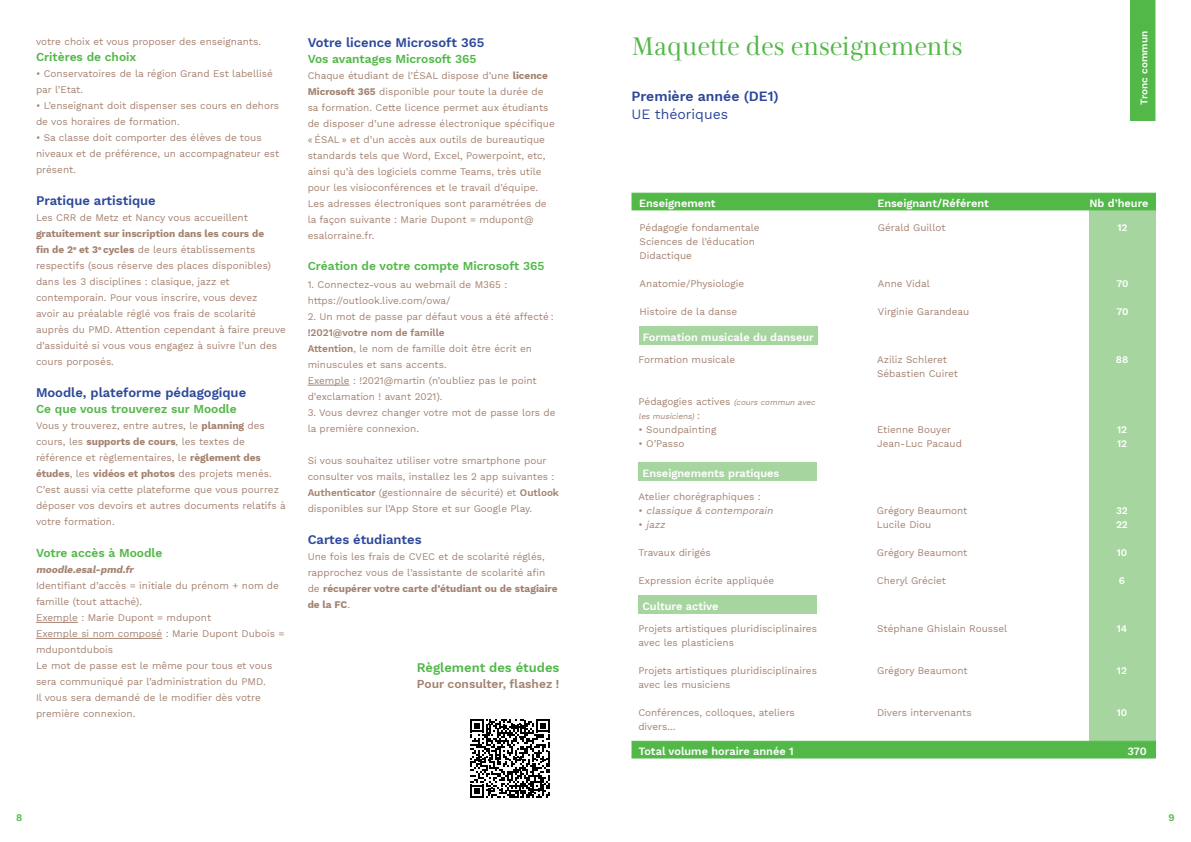
<style>
.page{position:relative;width:1191px;height:842px;background:#fff}
.page>*{position:absolute;margin:0;border:0;box-sizing:border-box;transform-origin:0 0}
.t1{font:25px "Messine Titrage";color:#52b848}
.t2{font:600 14px "Work Sans";color:#2d4898}
.t3{font:14px "Work Sans";color:#2d4898}
.t4{font:600 13px "Work Sans";color:#2d4898}
.t5{font:600 13px "Work Sans";color:#51b848}
.t6{font:600 12px "Work Sans";color:#52b848}
.t7{font:600 12px "Work Sans";color:#a48271}
.t8{font:600 11px "Work Sans";color:#fff}
.t9{font:10px/16px "Work Sans";color:#a48271}
.t10{font:600 10px/14px "Work Sans";color:#fff}
.t11{font:italic 10px "Work Sans";color:#a48271}
.t12{font:italic 700 10px "Work Sans";color:#a48271}
.t13{font:600 10px "Work Sans";color:#51b848}
.t14{font:italic 8px "Work Sans";color:#a48271}
.s1{font-weight:700}
.s2{font-weight:600}
.s3{font-style:italic;font-size:8px}
.s4{font-style:normal;font-size:10px}
.s5{font-style:normal}
</style>
<div class="page">
<hr style="left:36px;top:622px;width:42px;height:1px;background:#a48271">
<hr style="left:36px;top:638px;width:126px;height:1px;background:#a48271">
<hr style="left:308px;top:385px;width:41px;height:1px;background:#a48271">
<svg style="left:470px;top:719px;width:79px;height:79px"></svg>
<div style="left:1130px;top:0;width:25px;height:120px;background:#52b848"></div>
<div style="left:1090px;top:210px;width:66px;height:531px;background:#a6d5a0"></div>
<div style="left:639px;top:327px;width:178px;height:18px;background:#a6d5a0"></div>
<div style="left:631px;top:193px;width:525px;height:17px;background:#52b848"></div>
<div style="left:631px;top:741px;width:525px;height:17px;background:#52b848"></div>
<div style="left:638px;top:462px;width:179px;height:19px;background:#a6d5a0"></div>
<div style="left:638px;top:595px;width:179px;height:19px;background:#a6d5a0"></div>
<p class="t9" style="left:36px;top:33px;width:226px">votre choix et vous proposer des enseignants.</p>
<p class="t6" style="left:36px;top:48px;width:102px">Critères de choix</p>
<p class="t9" style="left:36px;top:65px;width:238px">• Conservatoires de la région Grand Est labellisé par l’Etat.</p>
<p class="t9" style="left:36px;top:97px;width:245px">• L’enseignant doit dispenser ses cours en dehors de vos horaires de formation.</p>
<p class="t9" style="left:36px;top:129px;width:245px">• Sa classe doit comporter des élèves de tous niveaux et de préférence, un accompagnateur est présent.</p>
<h3 class="t4" style="left:36px;top:191px;width:121px">Pratique artistique</h3>
<p class="t9" style="left:36px;top:209px;width:213px">Les CRR de Metz et Nancy vous accueillent</p>
<p class="t9" style="left:36px;top:225px;width:251px"><span class="s1">gratuitement sur inscription dans les cours de<br>fin de 2</span><sup>e</sup> <span class="s1">et 3</span><sup>e</sup> <span class="s1">cycles</span> de leurs établissements respectifs (sous réserve des places disponibles) dans les 3 disciplines : clasique, jazz et contemporain. Pour vous inscrire, vous devez<br>avoir au préalable réglé vos frais de scolarité auprès du PMD. Attention cependant à faire preuve d’assiduité si vous vous engagez à suivre l’un des cours porposés.</p>
<h3 class="t4" style="left:36px;top:383px;width:212px">Moodle, plateforme pédagogique</h3>
<p class="t6" style="left:36px;top:400px;width:202px">Ce que vous trouverez sur Moodle</p>
<p class="t9" style="left:36px;top:417px;width:251px">Vous y trouverez, entre autres, le <span class="s1">planning</span> des cours, les <span class="s1">supports de cours</span>, les textes de référence et règlementaires, le <span class="s1">règlement des études</span>, les <span class="s1">vidéos et photos</span> des projets menés.<br>C’est aussi via cette plateforme que vous pourrez déposer vos devoirs et autres documents relatifs à votre formation.</p>
<p class="t6" style="left:36px;top:544px;width:128px">Votre accès à Moodle</p>
<p class="t12" style="left:36px;top:562px;width:102px">moodle.esal-pmd.fr</p>
<p class="t9" style="left:36px;top:577px;width:250px">Identifiant d’accès = initiale du prénom + nom de famille (tout attaché).<br>Exemple : Marie Dupont = mdupont<br>Exemple si nom composé : Marie Dupont Dubois = mdupontdubois<br>Le mot de passe est le même pour tous et vous sera communiqué par l’administration du PMD.<br>Il vous sera demandé de le modifier dès votre première connexion.</p>
<h3 class="t4" style="left:308px;top:33px;width:178px">Votre licence Microsoft 365</h3>
<p class="t6" style="left:308px;top:50px;width:170px">Vos avantages Microsoft 365</p>
<p class="t9" style="left:308px;top:67px;width:249px">Chaque étudiant de l’ÉSAL dispose d’une <span class="s1">licence Microsoft 365</span> disponible pour toute la durée de sa formation. Cette licence permet aux étudiants de disposer d’une adresse électronique spécifique « ÉSAL » et d’un accès aux outils de bureautique standards tels que Word, Excel, Powerpoint, etc, ainsi qu’à des logiciels comme Teams, très utile pour les visioconférences et le travail d’équipe.<br>Les adresses électroniques sont paramétrées de la façon suivante : Marie Dupont = mdupont@ esalorraine.fr.</p>
<p class="t6" style="left:308px;top:257px;width:238px">Création de votre compte Microsoft 365</p>
<p class="t9" style="left:308px;top:276px;width:201px">1. Connectez-vous au webmail de M365 : https://outlook.live.com/owa/</p>
<p class="t9" style="left:308px;top:308px;width:248px">2. Un mot de passe par défaut vous a été affecté :</p>
<p class="t9" style="left:308px;top:324px;width:230px"><span class="s2">!2021@votre nom de famille<br>Attention</span>, le nom de famille doit être écrit en minuscules et sans accents.<br>Exemple : !2021@martin (n’oubliez pas le point d’exclamation ! avant 2021).</p>
<p class="t9" style="left:308px;top:404px;width:249px">3. Vous devrez changer votre mot de passe lors de la première connexion.</p>
<p class="t9" style="left:308px;top:452px;width:253px">Si vous souhaitez utiliser votre smartphone pour consulter vos mails, installez les 2 app suivantes :<br><span class="s2">Authenticator</span> (gestionnaire de sécurité) et <span class="s2">Outlook </span>disponibles sur l’App Store et sur Google Play.</p>
<h3 class="t4" style="left:308px;top:530px;width:115px">Cartes étudiantes</h3>
<p class="t9" style="left:308px;top:548px;width:251px">Une fois les frais de CVEC et de scolarité réglés, rapprochez vous de l’assistante de scolarité afin de <span class="s1">récupérer votre carte d’étudiant ou de stagiaire de la FC</span>.</p>
<h3 class="t5" style="left:417px;top:658px;width:144px">Règlement des études</h3>
<p class="t7" style="left:417px;top:675px;width:144px">Pour consulter, flashez !</p>
<h1 class="t1" style="left:631px;top:32px;width:332px">Maquette des enseignements</h1>
<h2 class="t2" style="left:631px;top:86px;width:149px">Première année (DE1)</h2>
<h2 class="t3" style="left:631px;top:104px;width:98px">UE théoriques</h2>
<p class="t10" style="left:1136px;top:105px;width:75px;rotate:-90deg">Tronc commun</p>
<p class="t8" style="left:877px;top:195px;width:113px">Enseignant/Référent</p>
<p class="t8" style="left:639px;top:195px;width:78px">Enseignement</p>
<p class="t8" style="left:1089px;top:195px;width:61px">Nb d’heure</p>
<p class="t9" style="left:639px;top:220px;width:122px;line-height:14px">Pédagogie fondamentale<br>Sciences de l’éducation<br>Didactique</p>
<p class="t9" style="left:639px;top:275px;width:106px">Anatomie/Physiologie</p>
<p class="t9" style="left:639px;top:303px;width:99px">Histoire de la danse</p>
<p class="t8" style="left:643px;top:329px;width:173px">Formation musicale du danseur</p>
<p class="t9" style="left:638px;top:351px;width:98px">Formation musicale</p>
<p class="t9" style="left:638px;top:393px;width:180px">Pédagogies actives <span class="s3">(cours commun avec</span></p>
<p class="t14" style="left:638px;top:410px;width:63px">les musiciens) <span class="s4">:</span></p>
<p class="t9" style="left:638px;top:421px;width:79px">• Soundpainting</p>
<p class="t9" style="left:638px;top:435px;width:47px">• O’Passo</p>
<p class="t8" style="left:642px;top:465px;width:139px">Enseignements pratiques</p>
<p class="t9" style="left:638px;top:488px;width:124px">Atelier chorégraphiques :</p>
<p class="t11" style="left:638px;top:503px;width:138px"><span class="s5">•</span> classique &amp; contemporain</p>
<p class="t11" style="left:638px;top:517px;width:31px"><span class="s5">•</span> jazz</p>
<p class="t9" style="left:638px;top:544px;width:74px">Travaux dirigés</p>
<p class="t9" style="left:638px;top:572px;width:137px">Expression écrite appliquée</p>
<p class="t8" style="left:642px;top:597px;width:78px">Culture active</p>
<p class="t9" style="left:638px;top:621px;width:180px;line-height:14px">Projets artistiques pluridisciplinaires avec les plasticiens</p>
<p class="t9" style="left:638px;top:663px;width:180px;line-height:14px">Projets artistiques pluridisciplinaires avec les musiciens</p>
<p class="t9" style="left:638px;top:705px;width:158px;line-height:14px">Conférences, colloques, ateliers divers...</p>
<p class="t9" style="left:878px;top:219px;width:69px">Gérald Guillot</p>
<p class="t9" style="left:878px;top:275px;width:53px">Anne Vidal</p>
<p class="t9" style="left:878px;top:303px;width:93px">Virginie Garandeau</p>
<p class="t9" style="left:877px;top:352px;width:83px;line-height:14px">Aziliz Schleret<br>Sébastien Cuiret</p>
<p class="t9" style="left:877px;top:422px;width:86px;line-height:14px">Etienne Bouyer<br>Jean-Luc Pacaud</p>
<p class="t9" style="left:877px;top:503px;width:92px;line-height:14px">Grégory Beaumont<br>Lucile Diou</p>
<p class="t9" style="left:877px;top:544px;width:92px">Grégory Beaumont</p>
<p class="t9" style="left:877px;top:572px;width:71px">Cheryl Gréciet</p>
<p class="t9" style="left:877px;top:620px;width:132px">Stéphane Ghislain Roussel</p>
<p class="t9" style="left:877px;top:662px;width:92px">Grégory Beaumont</p>
<p class="t9" style="left:877px;top:704px;width:96px">Divers intervenants</p>
<p class="t10" style="left:1117px;top:220px;width:12px">12</p>
<p class="t10" style="left:1116px;top:276px;width:14px">70</p>
<p class="t10" style="left:1116px;top:304px;width:14px">70</p>
<p class="t10" style="left:1116px;top:352px;width:14px">88</p>
<p class="t10" style="left:1117px;top:422px;width:12px">12<br>12</p>
<p class="t10" style="left:1116px;top:503px;width:13px">32<br>22</p>
<p class="t10" style="left:1116px;top:545px;width:12px">10</p>
<p class="t10" style="left:1118px;top:573px;width:8px">6</p>
<p class="t10" style="left:1116px;top:621px;width:12px">14</p>
<p class="t10" style="left:1117px;top:663px;width:12px">12</p>
<p class="t10" style="left:1116px;top:705px;width:12px">10</p>
<p class="t8" style="left:638px;top:743px;width:156px">Total volume horaire année 1</p>
<p class="t8" style="left:1127px;top:743px;width:21px">370</p>
<p class="t13" style="left:16px;top:810px;width:8px">8</p>
<p class="t13" style="left:1168px;top:810px;width:8px">9</p>
</div>
